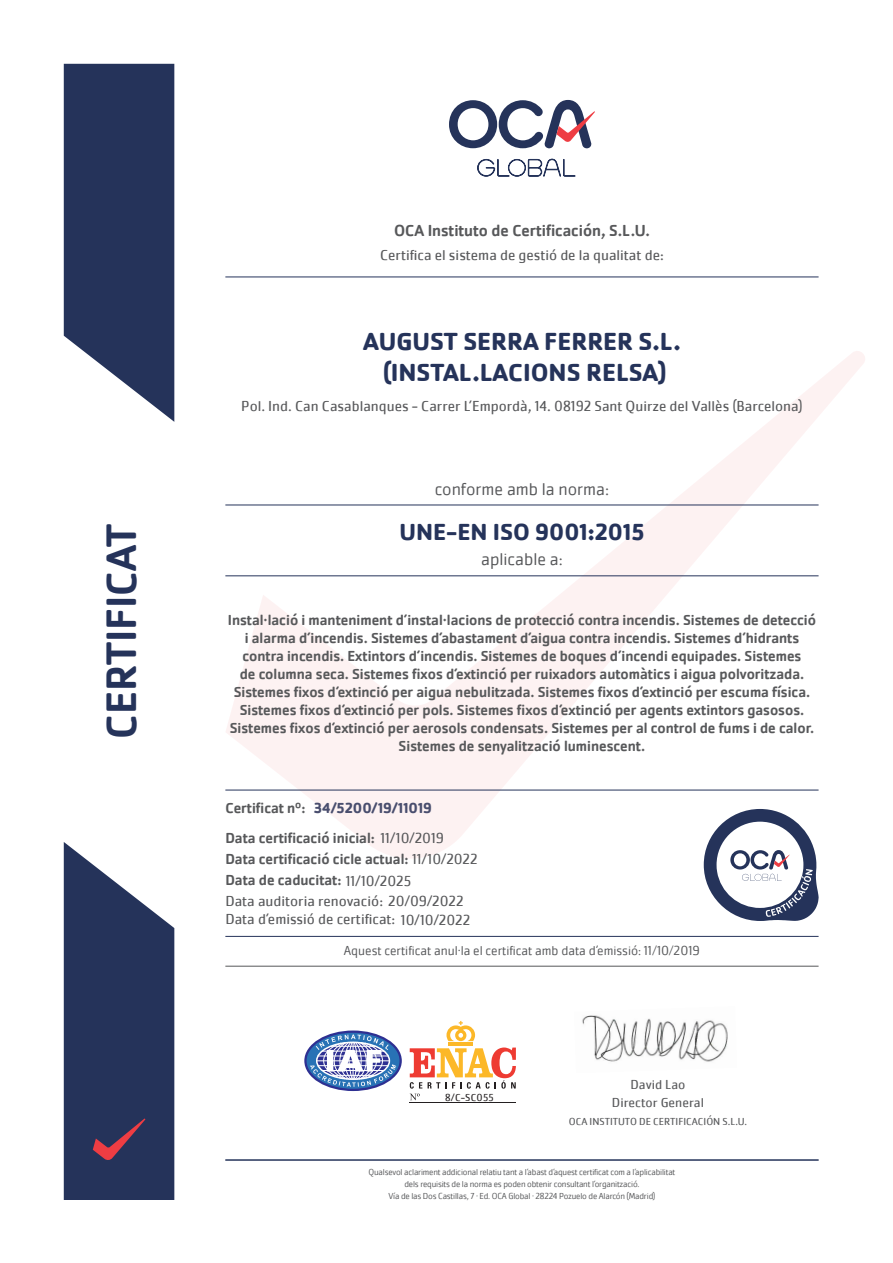
<style>
.page{position:relative;width:893px;height:1263px;background:#fff}
.page>*{position:absolute;margin:0;border:0;box-sizing:border-box;transform-origin:0 0}
.t1{font:500 43.95px "Cachet Pro";color:#25335a}
.t2{font:700 25.5px "Cachet Pro";color:#25335a}
.t3{font:700 24px "Cachet Pro";color:#25335a}
.t4{font:300 18px "Cachet Pro";color:#57585a}
.t5{font:500 16.5px "Cachet Pro";color:#57585a}
.t6{font:500 15px/18px "Cachet Pro";color:#57585a;text-align:center}
.t7{font:15px "Cachet Pro";color:#57585a}
.t8{font:700 15px "Cachet Pro";color:#494e6e}
.t9{font:300 13.5px "Cachet Pro";color:#57585a}
.t10{font:13.5px "Cachet Pro";color:#57585a}
.t11{font:10.5px "Cachet Pro";color:#57585a}
.t12{font:10.5px "Cachet Pro";letter-spacing:.025em;color:#231f20}
.t13{font:300 9px "Cachet Pro";letter-spacing:-.02em;color:#57585a}
.s1{font-weight:400}
</style>
<div class="page">
<svg style="left:225px;top:351px;width:640px;height:507px"></svg>
<svg style="left:64px;top:64px;width:110px;height:358px;background:#3f4b6d"></svg>
<svg style="left:449px;top:100px;width:146px;height:48px"></svg>
<svg style="left:477px;top:159px;width:99px;height:18px"></svg>
<svg style="left:64px;top:842px;width:110px;height:358px;background:#414b6d"></svg>
<hr style="left:225px;top:277px;width:594px;height:1px;background:#25335a">
<hr style="left:225px;top:575px;width:594px;height:1px;background:#25335a">
<hr style="left:225px;top:505px;width:594px;height:1px;background:#25335a">
<hr style="left:225px;top:1160px;width:594px;height:1px;background:#25335a">
<hr style="left:225px;top:790px;width:594px;height:1px;background:#25335a">
<hr style="left:225px;top:936px;width:594px;height:1px;background:#25335a">
<svg style="left:704px;top:809px;width:115px;height:112px"></svg>
<hr style="left:225px;top:966px;width:594px;height:1px;background:#57585a">
<hr style="left:449px;top:1042px;width:24px;height:4px;background:#fcb828">
<svg style="left:446px;top:1021px;width:29px;height:20px"></svg>
<hr style="left:410px;top:1102px;width:106px;height:1px;background:#231f20">
<svg style="left:410px;top:1047px;width:106px;height:53px"></svg>
<svg style="left:305px;top:1032px;width:96px;height:58px"></svg>
<div style="left:304px;top:1030px;width:98px;height:61px;border:2px solid #2e3092;border-radius:50%"></div>
<svg style="left:310px;top:1034px;width:86px;height:53px"></svg>
<img style="left:582px;top:1015px;width:146px;height:47px">
<p class="t1" style="left:96px;top:738px;width:216px;rotate:-90deg">CERTIFICAT</p>
<p class="t5" style="left:394px;top:221px;width:257px">OCA Instituto de Certificación, S.L.U.</p>
<p class="t7" style="left:380px;top:246px;width:285px">Certifica el sistema de gestió de la qualitat de:</p>
<p class="t2" style="left:363px;top:326px;width:319px">AUGUST SERRA FERRER S.L.</p>
<p class="t2" style="left:383px;top:356px;width:286px">(INSTAL.LACIONS RELSA)</p>
<p class="t7" style="left:241px;top:397px;width:563px">Pol. Ind. Can Casablanques - Carrer L’Empordà, 14. 08192 Sant Quirze del Vallès (Barcelona)</p>
<p class="t4" style="left:435px;top:479px;width:176px">conforme amb la norma:</p>
<p class="t3" style="left:399px;top:517px;width:246px">UNE-EN ISO 9001:2015</p>
<p class="t4" style="left:481px;top:549px;width:83px">aplicable a:</p>
<p class="t6" style="left:228px;top:612px;width:590px">Instal·lació i manteniment d’instal·lacions de protecció contra incendis. Sistemes de detecció i alarma d’incendis. Sistemes d’abastament d’aigua contra incendis. Sistemes d’hidrants contra incendis. Extintors d’incendis. Sistemes de boques d’incendi equipades. Sistemes<br>de columna seca. Sistemes fixos d’extinció per ruixadors automàtics i aigua polvoritzada.<br>Sistemes fixos d’extinció per aigua nebulitzada. Sistemes fixos d’extinció per escuma física.<br>Sistemes fixos d’extinció per pols. Sistemes fixos d’extinció per agents extintors gasosos.<br>Sistemes fixos d’extinció per aerosols condensats. Sistemes per al control de fums i de calor.<br>Sistemes de senyalització luminescent.</p>
<p class="t6" style="left:225px;top:799px;width:82px">Certificat nº:</p>
<p class="t8" style="left:314px;top:798px;width:120px">34/5200/19/11019</p>
<p class="t6" style="left:225px;top:829px;width:220px">Data certificació inicial: <span class="s1">11/10/2019</span></p>
<p class="t6" style="left:225px;top:850px;width:254px">Data certificació cicle actual: <span class="s1">11/10/2022</span></p>
<p class="t6" style="left:225px;top:871px;width:118px">Data de caducitat:</p>
<p class="t7" style="left:346px;top:872px;width:67px">11/10/2025</p>
<p class="t7" style="left:225px;top:892px;width:240px">Data auditoria renovació: 20/09/2022</p>
<p class="t7" style="left:225px;top:910px;width:246px">Data d’emissió de certificat: 10/10/2022</p>
<p class="t9" style="left:344px;top:943px;width:358px">Aquest certificat anul·la el certificat amb data d’emissió: 11/10/2019</p>
<p class="t12" style="left:445px;top:1091px;width:50px">8/C-SC055</p>
<p class="t10" style="left:630px;top:1076px;width:56px">David Lao</p>
<p class="t11" style="left:569px;top:1115px;width:180px">OCA INSTITUTO DE CERTIFICACIÓN S.L.U.</p>
<p class="t10" style="left:612px;top:1094px;width:93px">Director General</p>
<p class="t13" style="left:368px;top:1166px;width:308px">Qualsevol aclariment addicional relatiu tant a l’abast d’aquest certificat com a l’aplicabilitat</p>
<p class="t13" style="left:404px;top:1178px;width:236px">dels requisits de la norma es poden obtenir consultant l’organització.</p>
<p class="t13" style="left:388px;top:1190px;width:268px">Vía de las Dos Castillas, 7 · Ed. OCA Global · 28224 Pozuelo de Alarcón (Madrid)</p>
</div>
